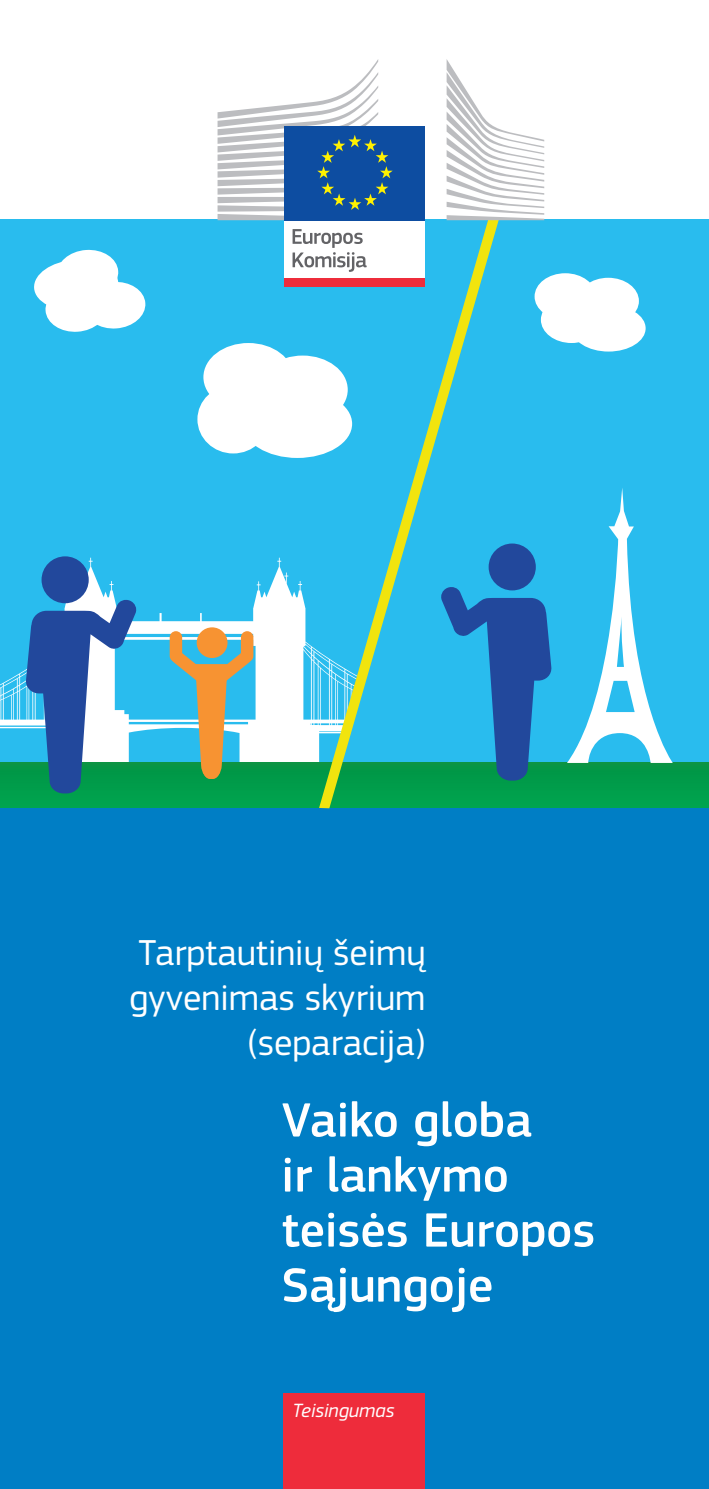
<style>
.page{position:relative;width:709px;height:1489px;background:#fff}
.page>*{position:absolute;margin:0;border:0;box-sizing:border-box;transform-origin:0 0}
.t1{font:500 50px/55px "EC Square Sans Pro";color:#fff}
.t2{font:37.5px/45px "EC Square Sans Pro";color:#fff;text-align:right}
.t3{font:italic 20px "EC Square Sans Pro";color:#fff}
</style>
<div class="page">
<div style="left:0;top:803px;width:709px;height:685px;background:#007ec5"></div>
<hr style="left:0;top:0;width:1px;height:220px;background:#ee2c3b">
<div style="left:0;top:220px;width:709px;height:587px;background:#29bcee"></div>
<svg style="left:0;top:557px;width:319px;height:205px"></svg>
<div style="left:0;top:762px;width:709px;height:45px;background:#009d4b"></div>
<div style="left:488px;top:543px;width:48px;height:47px;background:#22489c;border-radius:50%"></div>
<svg style="left:499px;top:585px;width:53px;height:195px"></svg>
<div style="left:197px;top:627px;width:30px;height:31px;background:#f79332;border-radius:50%"></div>
<div style="left:170px;top:631px;width:12px;height:31px;background:#f79332;border-radius:6px"></div>
<div style="left:241px;top:631px;width:12px;height:31px;background:#f79332;border-radius:6px"></div>
<svg style="left:169px;top:649px;width:85px;height:129px"></svg>
<div style="left:192px;top:664px;width:40px;height:10px;background:#f79332;border-radius:4px"></div>
<div style="left:42px;top:556px;width:47px;height:47px;background:#22489c;border-radius:50%"></div>
<svg style="left:25px;top:598px;width:112px;height:195px"></svg>
<svg style="left:319px;top:220px;width:180px;height:588px"></svg>
<div style="left:283px;top:1393px;width:142px;height:95px;background:#ee2c3b"></div>
<div style="left:197px;top:385px;width:72px;height:68px;background:#fff;border-radius:50%"></div>
<div style="left:243px;top:389px;width:109px;height:69px;background:#fff;border-radius:50%"></div>
<div style="left:258px;top:355px;width:90px;height:69px;background:#fff;border-radius:50%"></div>
<div style="left:203px;top:343px;width:90px;height:68px;background:#fff;border-radius:50%"></div>
<div style="left:541px;top:296px;width:61px;height:47px;background:#fff;border-radius:50%"></div>
<div style="left:571px;top:305px;width:74px;height:46px;background:#fff;border-radius:50%"></div>
<div style="left:577px;top:278px;width:62px;height:46px;background:#fff;border-radius:50%"></div>
<div style="left:534px;top:273px;width:62px;height:47px;background:#fff;border-radius:50%"></div>
<svg style="left:34px;top:249px;width:112px;height:83px"></svg>
<svg style="left:567px;top:488px;width:105px;height:275px"></svg>
<div style="left:284px;top:217px;width:141px;height:63px;background:#fff"></div>
<svg style="left:292px;top:229px;width:75px;height:43px"></svg>
<div style="left:284px;top:278px;width:141px;height:8px;background:#ee2c3b"></div>
<svg style="left:446px;top:59px;width:98px;height:161px"></svg>
<div style="left:284px;top:126px;width:141px;height:94px;background:#0d4da1"></div>
<svg style="left:217px;top:59px;width:176px;height:161px"></svg>
<p class="t2" style="left:129px;top:930px;width:298px">Tarptautinių šeimų gyvenimas skyrium (separacija)</p>
<p class="t1" style="left:281px;top:1093px;width:315px">Vaiko globa<br>ir lankymo teisės Europos<br>Sąjungoje</p>
<p class="t3" style="left:292px;top:1398px;width:103px">Teisingumas</p>
</div>
